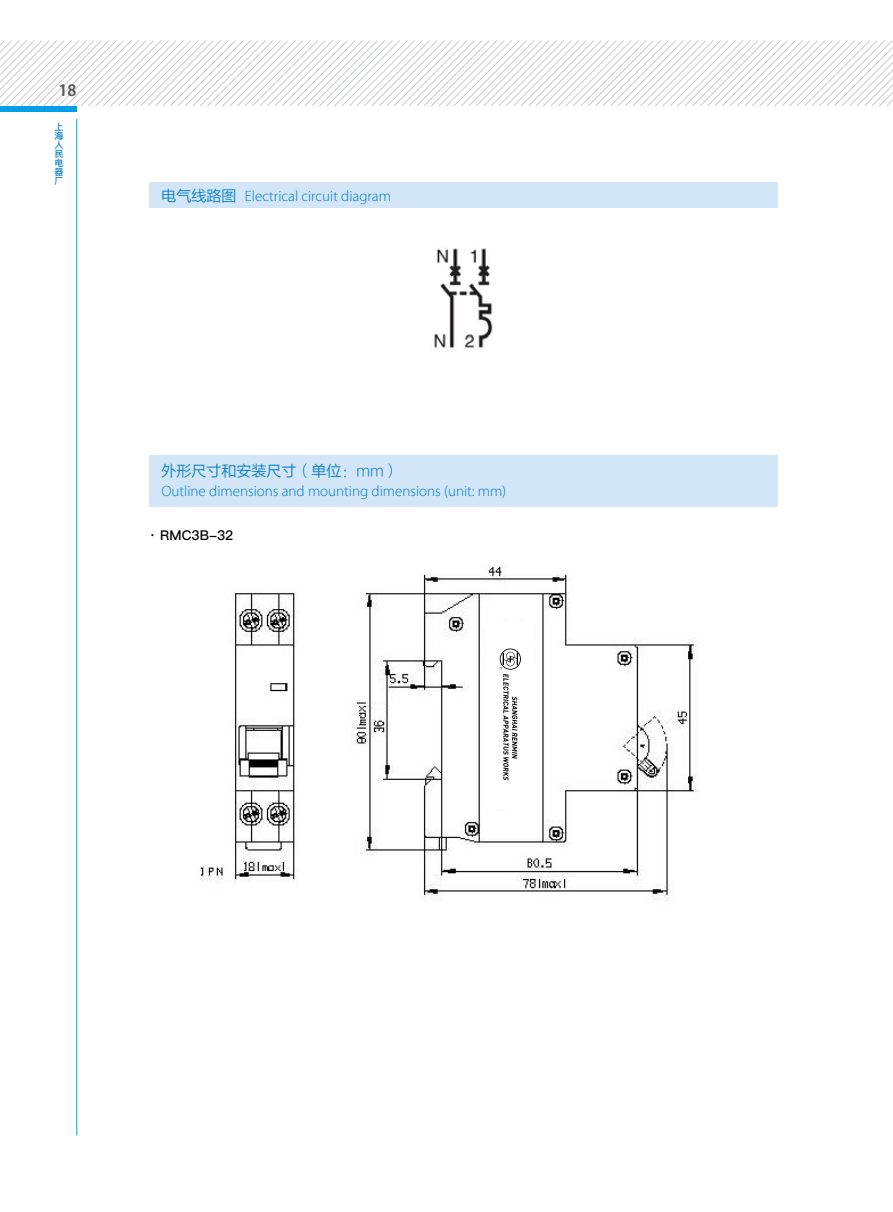
<style>
.page{position:relative;width:893px;height:1212px;background:#fff}
.page>*{position:absolute;margin:0;border:0;box-sizing:border-box;transform-origin:0 0}
.t1{font:600 semi-condensed 18px "Myriad Pro";color:#595757}
.t2{font:300 15px "Myriad Pro";color:#007bc7}
.t3{font:15px "FZLTXIHK GBK1 0";color:#007bc7}
.t4{font:13.5px "Ping Fang SC Bold";color:#000}
.t5{font:9px/9px "Ping Fang SC Bold";color:#007bc7;text-align:justify}
.s1{font-family:"FZLTXIHK GBK1 0";font-weight:400}
</style>
<div class="page">
<svg style="left:0;top:40px;width:893px;height:66px"></svg>
<div style="left:0;top:106px;width:77px;height:6px;background:#00a0e9"></div>
<hr style="left:76px;top:119px;width:1px;height:1016px;background:#00a0e9">
<div style="left:149px;top:182px;width:628px;height:26px;background:#d3e6f7"></div>
<div style="left:149px;top:455px;width:628px;height:51px;background:#d3e6f7"></div>
<img style="left:434px;top:248px;width:59px;height:101px">
<img style="left:200px;top:566px;width:497px;height:335px">
<div style="left:487px;top:621px;width:48px;height:188px;background:#fff"></div>
<svg style="left:500px;top:648px;width:21px;height:132px"></svg>
<p class="t1" style="left:59px;top:80px;width:19px">18</p>
<p class="t5" style="left:54px;top:122px;width:10px">上海人民电器厂</p>
<p class="t2" style="left:162px;top:187px;width:231px"><span class="s1">电气线路图</span> Electrical circuit diagram</p>
<p class="t3" style="left:162px;top:462px;width:239px">外形尺寸和安装尺寸（单位：mm）</p>
<p class="t2" style="left:162px;top:483px;width:346px">Outline dimensions and mounting dimensions (unit: mm)</p>
<p class="t4" style="left:149px;top:527px;width:86px">· RMC3B-32</p>
</div>
